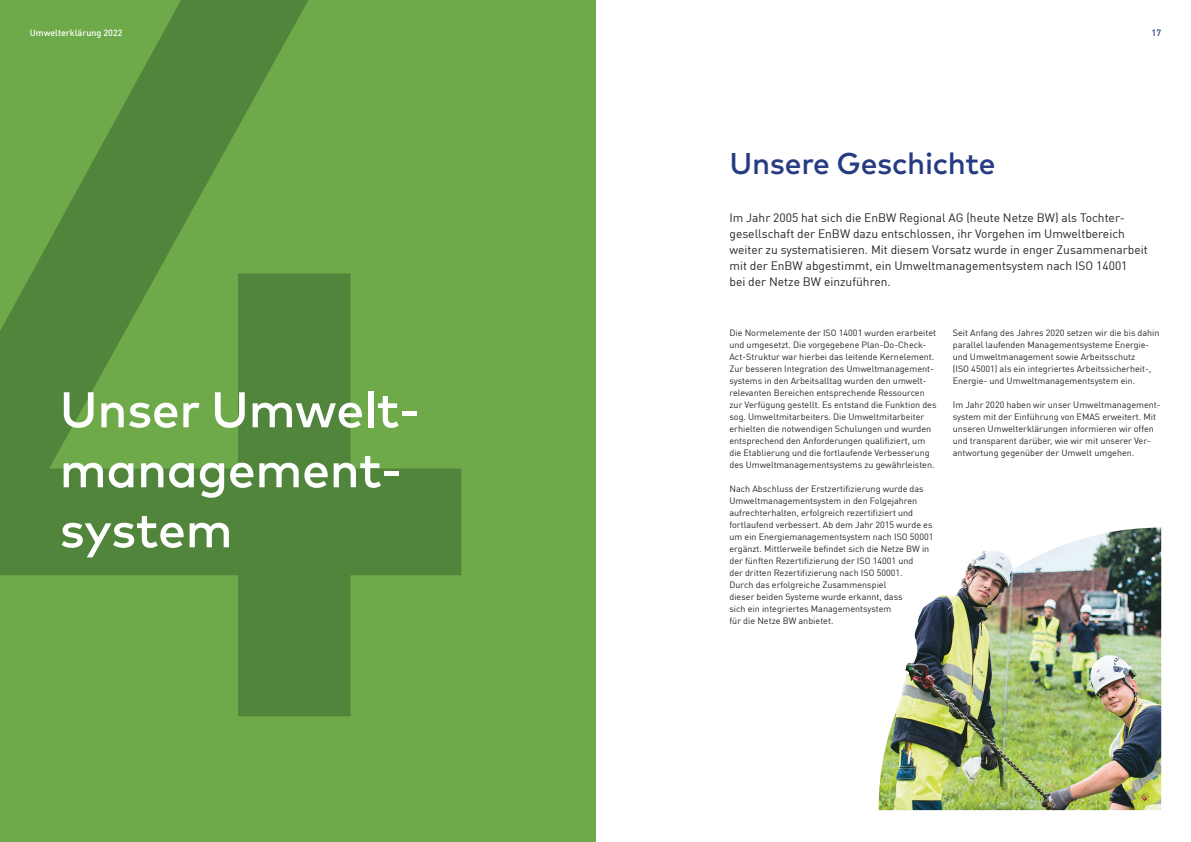
<style>
.page{position:relative;width:1191px;height:842px;background:#fff}
.page>*{position:absolute;margin:0;border:0;box-sizing:border-box;transform-origin:0 0}
.t1{font:500 50px/60px "Mark OT";letter-spacing:-.01em;color:#fff}
.t2{font:500 30px "Mark OT";letter-spacing:-.01em;color:#263b81}
.t3{font:12px/16px "En BWDIN Pro";color:#292422}
.t4{font:9px/12px "En BWDIN Pro";color:#292422}
.t5{font:500 9px "En BWDIN Pro";color:#fff}
.t6{font:500 9px "En BWDIN Pro";color:#263b81}
</style>
<div class="page">
<div style="left:0;top:0;width:595px;height:842px;background:#6eaa49"></div>
<img style="left:878px;top:527px;width:283px;height:283px">
<img style="left:878px;top:527px;width:228px;height:203px">
<svg style="left:0;top:0;width:461px;height:716px"></svg>
<p class="t5" style="left:30px;top:25px;width:94px">Umwelterklärung 2022</p>
<p class="t6" style="left:1151px;top:25px;width:11px">17</p>
<h2 class="t2" style="left:729px;top:144px;width:268px">Unsere Geschichte</h2>
<h1 class="t1" style="left:60px;top:378px;width:350px">Unser Umwelt-- management&shy;system</h1>
<p class="t3" style="left:729px;top:208px;width:420px">Im Jahr 2005 hat sich die EnBW Regional AG (heute Netze BW) als Tochter&shy;gesellschaft der EnBW dazu entschlossen, ihr Vorgehen im Umweltbereich weiter zu systematisieren. Mit diesem Vorsatz wurde in enger Zusammenarbeit mit der EnBW abgestimmt, ein Umweltmanagementsystem nach ISO 14001<br>bei der Netze BW einzuführen.</p>
<p class="t4" style="left:729px;top:326px;width:208px">Die Normelemente der ISO 14001 wurden erarbeitet und umgesetzt. Die vorgegebene Plan-Do-Check-Act-Struktur war hierbei das leitende Kernelement.<br>Zur besseren Integration des Umweltmanagement&shy;systems in den Arbeitsalltag wurden den umwelt&shy;relevanten Bereichen entsprechende Ressourcen zur Verfügung gestellt. Es entstand die Funktion des sog. Umweltmitarbeiters. Die Umweltmitarbeiter erhielten die notwendigen Schulungen und wurden entsprechend den Anforderungen qualifiziert, um die Etablierung und die fortlaufende Verbesserung des Umweltmanagementsystems zu gewährleisten.</p>
<p class="t4" style="left:729px;top:482px;width:205px">Nach Abschluss der Erstzertifizierung wurde das Umweltmanagementsystem in den Folgejahren aufrechterhalten, erfolgreich rezertifiziert und fortlaufend verbessert. Ab dem Jahr 2015 wurde es um ein Energiemanagementsystem nach ISO 50001 ergänzt. Mittlerweile befindet sich die Netze BW in der fünften Rezertifizierung der ISO 14001 und<br>der dritten Rezertifizierung nach ISO 50001.<br>Durch das erfolgreiche Zusammenspiel<br>dieser beiden Systeme wurde erkannt, dass<br>sich ein integriertes Managementsystem<br>für die Netze BW anbietet.</p>
<p class="t4" style="left:952px;top:326px;width:208px">Seit Anfang des Jahres 2020 setzen wir die bis dahin parallel laufenden Managementsysteme Energie&shy;und Umweltmanagement sowie Arbeitsschutz<br>(ISO 45001) als ein integriertes Arbeitssicherheit-, Energie- und Umweltmanagementsystem ein.</p>
<p class="t4" style="left:952px;top:398px;width:209px">Im Jahr 2020 haben wir unser Umweltmanagement&shy;system mit der Einführung von EMAS erweitert. Mit unseren Umwelterklärungen informieren wir offen und transparent darüber, wie wir mit unserer Ver&shy;antwortung gegenüber der Umwelt umgehen.</p>
</div>
